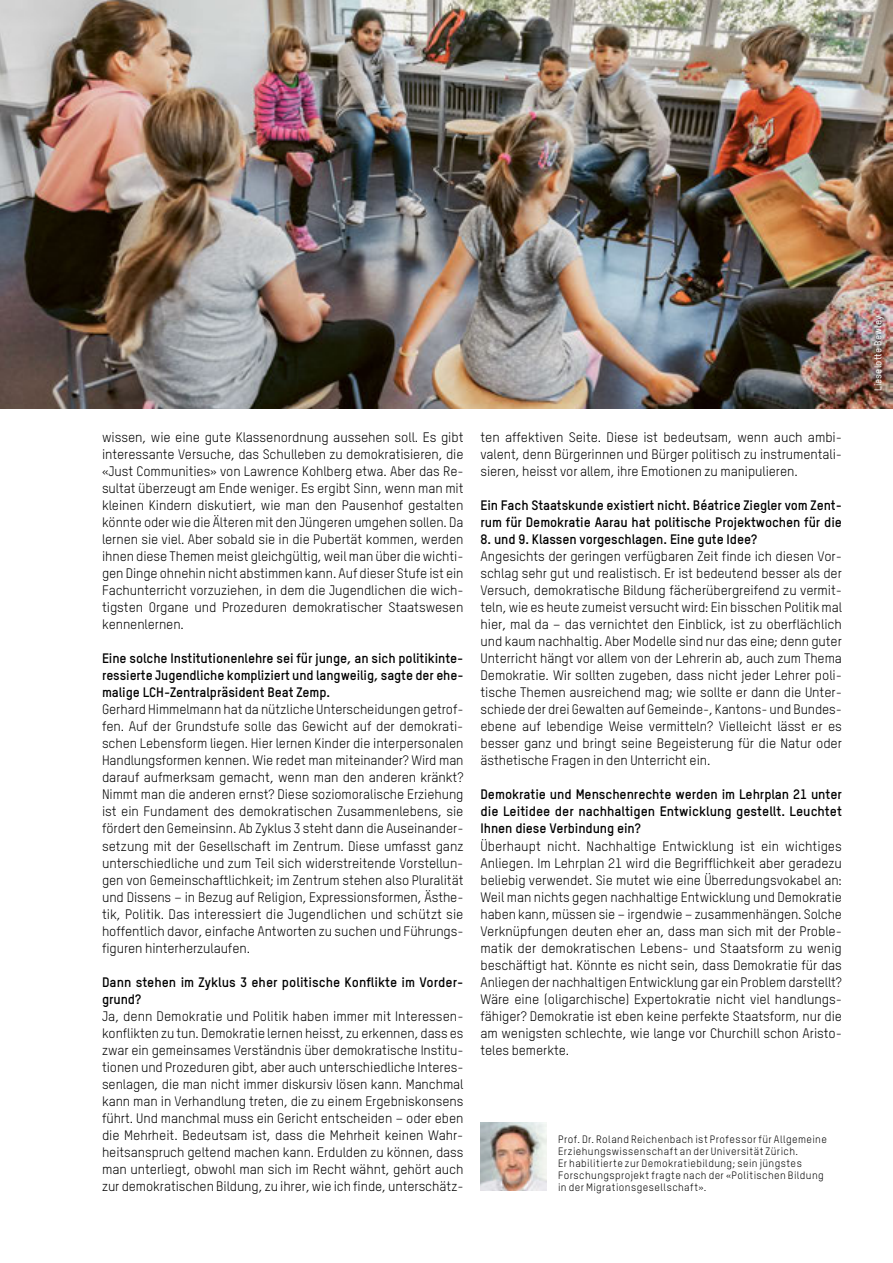
<style>
.page{position:relative;width:893px;height:1263px;background:#fff}
.page>*{position:absolute;margin:0;border:0;box-sizing:border-box;transform-origin:0 0}
.t1{font:13.5px/17px "TSTARPRO";letter-spacing:-.005em;color:#000}
.t2{font:700 13.5px/17px "TSTARPRO";letter-spacing:-.005em;color:#000;text-align:justify}
.t3{font:10.5px/12px "TSTARPRO";letter-spacing:.04em;color:#000}
.t4{font:500 9.75px "TSTARPRO";letter-spacing:.015em;color:#fff}
</style>
<div class="page">
<img style="left:0;top:0;width:893px;height:408px">
<img style="left:480px;top:1123px;width:66px;height:68px">
<p class="t1" style="left:102px;top:429px;width:363px;text-align:justify">wissen, wie eine gute Klassenordnung aussehen soll. Es gibt interessante Versuche, das Schulleben zu demokratisieren, die «Just Communities» von Lawrence Kohlberg etwa. Aber das Re&shy;sultat überzeugt am Ende weniger. Es ergibt Sinn, wenn man mit kleinen Kindern diskutiert, wie man den Pausenhof gestalten könnte oder wie die Älteren mit den Jüngeren umgehen sollen. Da lernen sie viel. Aber sobald sie in die Pubertät kommen, werden ihnen diese Themen meist gleichgültig, weil man über die wichti&shy;gen Dinge ohnehin nicht abstimmen kann. Auf dieser Stufe ist ein Fachunterricht vorzuziehen, in dem die Jugendlichen die wich&shy;tigsten Organe und Prozeduren demokratischer Staatswesen kennenlernen.</p>
<p class="t2" style="left:102px;top:650px;width:363px">Eine solche Institutionenlehre sei für junge, an sich politikinte&shy;ressierte Jugendliche kompliziert und langweilig, sagte der ehe&shy;malige LCH-Zentralpräsident Beat Zemp.</p>
<p class="t1" style="left:102px;top:701px;width:363px;text-align:justify">Gerhard Himmelmann hat da nützliche Unterscheidungen getrof&shy;fen. Auf der Grundstufe solle das Gewicht auf der demokrati&shy;schen Lebensform liegen. Hier lernen Kinder die interpersonalen Handlungsformen kennen. Wie redet man miteinander? Wird man darauf aufmerksam gemacht, wenn man den anderen kränkt?<br>Nimmt man die anderen ernst? Diese soziomoralische Erziehung ist ein Fundament des demokratischen Zusammenlebens, sie fördert den Gemeinsinn. Ab Zyklus 3 steht dann die Auseinander&shy;setzung mit der Gesellschaft im Zentrum. Diese umfasst ganz unterschiedliche und zum Teil sich widerstreitende Vorstellun&shy;gen von Gemeinschaftlichkeit; im Zentrum stehen also Pluralität und Dissens – in Bezug auf Religion, Expressionsformen, Ästhe&shy;tik, Politik. Das interessiert die Jugendlichen und schützt sie hoffentlich davor, einfache Antworten zu suchen und Führungs&shy;figuren hinterherzulaufen.</p>
<p class="t2" style="left:102px;top:973px;width:363px">Dann stehen im Zyklus 3 eher politische Konflikte im Vorder&shy;grund?</p>
<p class="t1" style="left:102px;top:1007px;width:363px">Ja, denn Demokratie und Politik haben immer mit Interessen&shy;konflikten zu tun. Demokratie lernen heisst, zu erkennen, dass es zwar ein gemeinsames Verständnis über demokratische Institu&shy;tionen und Prozeduren gibt, aber auch unterschiedliche Interes&shy;senlagen, die man nicht immer diskursiv lösen kann. Manchmal kann man in Verhandlung treten, die zu einem Ergebniskonsens führt. Und manchmal muss ein Gericht entscheiden – oder eben die Mehrheit. Bedeutsam ist, dass die Mehrheit keinen Wahr&shy;heitsanspruch geltend machen kann. Erdulden zu können, dass man unterliegt, obwohl man sich im Recht wähnt, gehört auch zur demokratischen Bildung, zu ihrer, wie ich finde, unterschätz-</p>
<p class="t1" style="left:480px;top:429px;width:363px">ten affektiven Seite. Diese ist bedeutsam, wenn auch ambi&shy;valent, denn Bürgerinnen und Bürger politisch zu instrumentali&shy;sieren, heisst vor allem, ihre Emotionen zu manipulieren.</p>
<p class="t2" style="left:480px;top:497px;width:363px">Ein Fach Staatskunde existiert nicht. Béatrice Ziegler vom Zent&shy;rum für Demokratie Aarau hat politische Projektwochen für die</p>
<p class="t2" style="left:480px;top:531px;width:278px">8. und 9. Klassen vorgeschlagen. Eine gute Idee?</p>
<p class="t1" style="left:480px;top:548px;width:363px">Angesichts der geringen verfügbaren Zeit finde ich diesen Vor&shy;schlag sehr gut und realistisch. Er ist bedeutend besser als der Versuch, demokratische Bildung fächerübergreifend zu vermit&shy;teln, wie es heute zumeist versucht wird: Ein bisschen Politik mal hier, mal da – das vernichtet den Einblick, ist zu oberflächlich und kaum nachhaltig. Aber Modelle sind nur das eine; denn guter Unterricht hängt vor allem von der Lehrerin ab, auch zum Thema Demokratie. Wir sollten zugeben, dass nicht jeder Lehrer poli&shy;tische Themen ausreichend mag; wie sollte er dann die Unter&shy;schiede der drei Gewalten auf Gemeinde-, Kantons- und Bundes&shy;ebene auf lebendige Weise vermitteln? Vielleicht lässt er es besser ganz und bringt seine Begeisterung für die Natur oder ästhetische Fragen in den Unterricht ein.</p>
<p class="t2" style="left:480px;top:786px;width:363px">Demokratie und Menschenrechte werden im Lehrplan 21 unter die Leitidee der nachhaltigen Entwicklung gestellt. Leuchtet Ihnen diese Verbindung ein?</p>
<p class="t1" style="left:480px;top:837px;width:363px">Überhaupt nicht. Nachhaltige Entwicklung ist ein wichtiges Anliegen. Im Lehrplan 21 wird die Begrifflichkeit aber geradezu beliebig verwendet. Sie mutet wie eine Überredungsvokabel an:<br>Weil man nichts gegen nachhaltige Entwicklung und Demokratie haben kann, müssen sie – irgendwie – zusammenhängen. Solche Verknüpfungen deuten eher an, dass man sich mit der Proble&shy;matik der demokratischen Lebens- und Staatsform zu wenig beschäftigt hat. Könnte es nicht sein, dass Demokratie für das Anliegen der nachhaltigen Entwicklung gar ein Problem darstellt?<br>Wäre eine (oligarchische) Expertokratie nicht viel handlungs-- fähiger? Demokratie ist eben keine perfekte Staatsform, nur die am wenigsten schlechte, wie lange vor Churchill schon Aristo&shy;teles bemerkte.</p>
<p class="t3" style="left:558px;top:1133px;width:270px">Prof. Dr. Roland Reichenbach ist Professor für Allgemeine Erziehungswissenschaft an der Universität Zürich.<br>Er habilitierte zur Demokratiebildung; sein jüngstes Forschungsprojekt fragte nach der «Politischen Bildung in der Migrationsgesellschaft».</p>
<p class="t4" style="left:872px;top:391px;width:77px;rotate:-90deg">Lieselotte Bewley</p>
</div>
